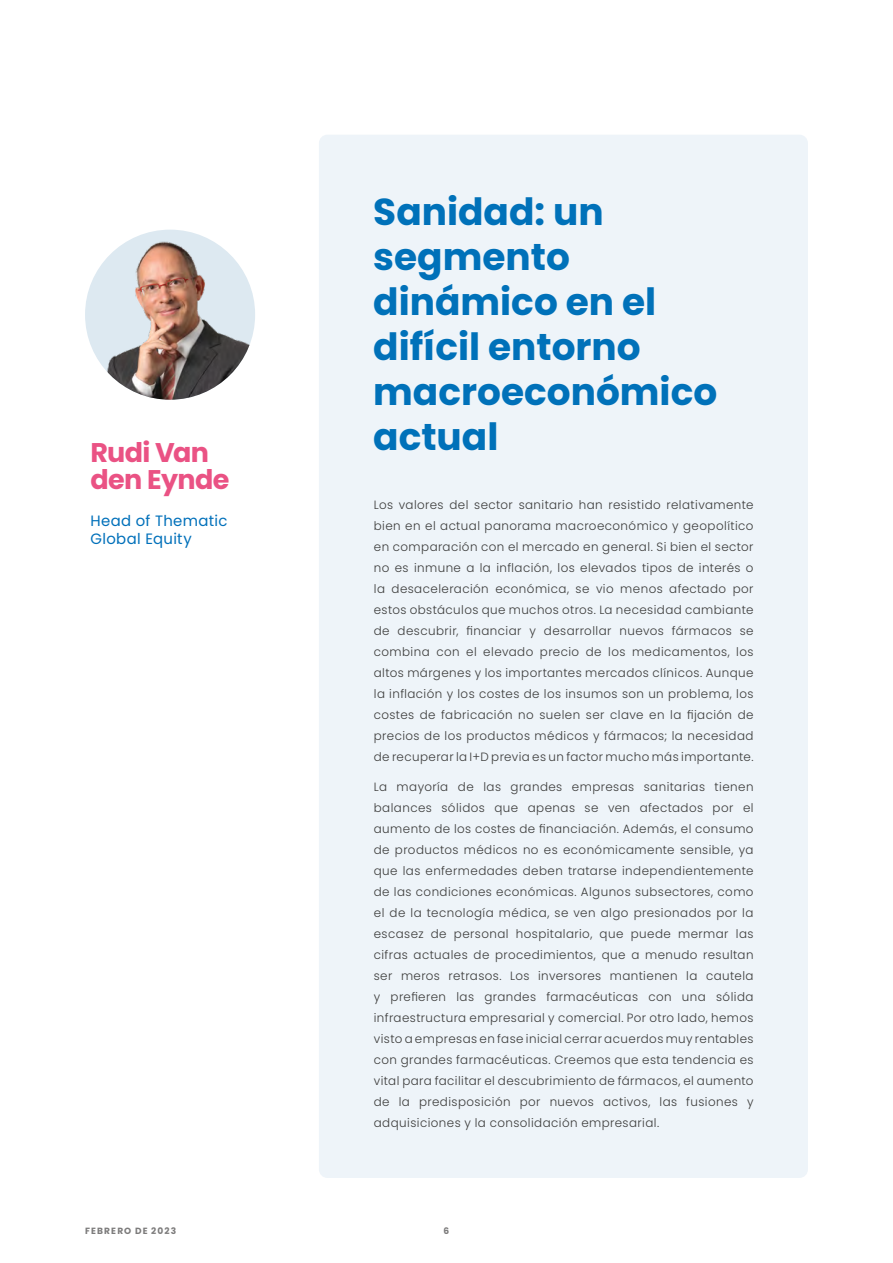
<style>
.page{position:relative;width:893px;height:1263px;background:#fff}
.page>*{position:absolute;margin:0;border:0;box-sizing:border-box;transform-origin:0 0}
.t1{font:700 37.5px/45px "Poppins";color:#0071b9}
.t2{font:700 27px/27px "Poppins";letter-spacing:-.02em;color:#ea5284}
.t3{font:15px/18px "Poppins";letter-spacing:.025em;color:#0070ba}
.t4{font:300 12px/21px "Poppins";letter-spacing:.035em;color:#3c3c3b;text-align:justify}
.t5{font:700 9px "Poppins";letter-spacing:.13em;color:#7c7b7b}
</style>
<div class="page">
<div style="left:319px;top:135px;width:489px;height:1043px;background:#eef4f9;border-radius:9px"></div>
<img style="left:85px;top:230px;width:170px;height:170px;border-radius:85px">
<h2 class="t2" style="left:90px;top:439px;width:141px">Rudi Van den Eynde</h2>
<p class="t3" style="left:90px;top:512px;width:139px">Head of Thematic<br>Global Equity</p>
<h1 class="t1" style="left:373px;top:190px;width:345px">Sanidad: un segmento dinámico en el difícil entorno macroeconómico actual</h1>
<p class="t4" style="left:374px;top:495px;width:381px">Los valores del sector sanitario han resistido relativamente bien en el actual panorama macroeconómico y geopolítico en comparación con el mercado en general. Si bien el sector no es inmune a la inflación, los elevados tipos de interés o la desaceleración económica, se vio menos afectado por estos obstáculos que muchos otros. La necesidad cambiante de descubrir, financiar y desarrollar nuevos fármacos se combina con el elevado precio de los medicamentos, los altos márgenes y los importantes mercados clínicos. Aunque la inflación y los costes de los insumos son un problema, los costes de fabricación no suelen ser clave en la fijación de precios de los productos médicos y fármacos; la necesidad de recuperar la I+D previa es un factor mucho más importante.</p>
<p class="t4" style="left:374px;top:776px;width:381px">La mayoría de las grandes empresas sanitarias tienen balances sólidos que apenas se ven afectados por el aumento de los costes de financiación. Además, el consumo de productos médicos no es económicamente sensible, ya que las enfermedades deben tratarse independientemente de las condiciones económicas. Algunos subsectores, como el de la tecnología médica, se ven algo presionados por la escasez de personal hospitalario, que puede mermar las cifras actuales de procedimientos, que a menudo resultan ser meros retrasos. Los inversores mantienen la cautela y prefieren las grandes farmacéuticas con una sólida infraestructura empresarial y comercial. Por otro lado, hemos visto a empresas en fase inicial cerrar acuerdos muy rentables con grandes farmacéuticas. Creemos que esta tendencia es vital para facilitar el descubrimiento de fármacos, el aumento de la predisposición por nuevos activos, las fusiones y adquisiciones y la consolidación empresarial.</p>
<p class="t5" style="left:85px;top:1225px;width:93px">FEBRERO DE 2023</p>
<p class="t5" style="left:444px;top:1225px;width:7px">6</p>
</div>
